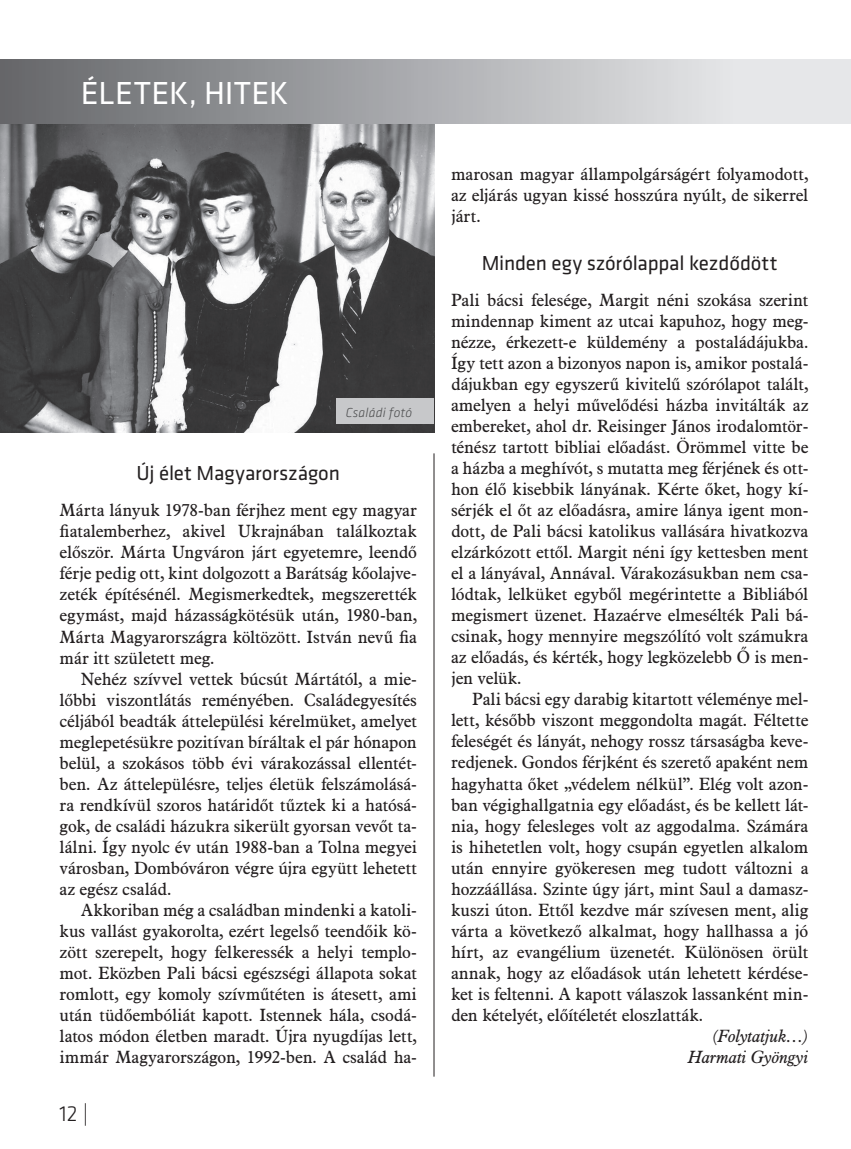
<style>
.page{position:relative;width:851px;height:1149px;background:#fff}
.page>*{position:absolute;margin:0;border:0;box-sizing:border-box;transform-origin:0 0}
.t1{font:33px "Klavika CH";letter-spacing:.005em;color:#fff}
.t2{font:300 22.5px "Klavika CH";color:#231f20}
.t3{font:21px "Klavika CH";letter-spacing:-.01em;color:#231f20}
.t4{font:17.25px/21px "Aldine 721 BT";letter-spacing:-.005em;color:#231f20;text-align:justify}
.t5{font:italic 17.25px/21px "Aldine 721 BT";letter-spacing:-.005em;color:#231f20;text-align:right}
.t6{font:italic 300 13.5px "Klavika CH";letter-spacing:.01em;color:#4b4c4d}
</style>
<div class="page">
<hr style="left:433px;top:453px;width:1px;height:623px;background:#231f20">
<img style="left:0;top:123px;width:434px;height:309px">
<hr style="left:850px;top:60px;width:1px;height:63px;background:#e6e7e9">
<div style="left:0;top:60px;width:850px;height:63px;background:linear-gradient(to right,#65676b,#f4f5f7)"></div>
<div style="left:336px;top:398px;width:98px;height:26px;background:#c7c8ca"></div>
<h1 class="t1" style="left:81px;top:71px;width:209px">Életek, hitek</h1>
<p class="t6" style="left:346px;top:404px;width:68px">Családi fotó</p>
<p class="t3" style="left:137px;top:459px;width:205px">Új élet Magyarországon</p>
<p class="t4" style="left:60px;top:499px;width:359px">Márta lányuk 1978-ban férjhez ment egy magyar fiatalemberhez, akivel Ukrajnában találkoztak először. Márta Ungváron járt egyetemre, leendő férje pedig ott, kint dolgozott a Barátság kőolajve&shy;zeték építésénél. Megismerkedtek, megszerették egymást, majd házasságkötésük után, 1980-ban, Márta Magyarországra költözött. István nevű fia már itt született meg.</p>
<p class="t4" style="left:60px;top:667px;width:359px;text-indent:21px">Nehéz szívvel vettek búcsút Mártától, a mie&shy;lőbbi viszontlátás reményében. Családegyesítés céljából beadták áttelepülési kérelmüket, amelyet meglepetésükre pozitívan bíráltak el pár hónapon belül, a szokásos több évi várakozással ellentét&shy;ben. Az áttelepülésre, teljes életük felszámolásá&shy;ra rendkívül szoros határidőt tűztek ki a hatósá&shy;gok, de családi házukra sikerült gyorsan vevőt ta&shy;lálni. Így nyolc év után 1988-ban a Tolna megyei városban, Dombóváron végre újra együtt lehetett az egész család.</p>
<p class="t4" style="left:60px;top:898px;width:359px;text-indent:21px">Akkoriban még a családban mindenki a katoli&shy;kus vallást gyakorolta, ezért legelső teendőik kö&shy;zött szerepelt, hogy felkeressék a helyi templo&shy;mot. Eközben Pali bácsi egészségi állapota sokat romlott, egy komoly szívműtéten is átesett, ami után tüdőembóliát kapott. Istennek hála, csodá&shy;latos módon életben maradt. Újra nyugdíjas lett, immár Magyarországon, 1992-ben. A család ha-</p>
<h2 class="t2" style="left:60px;top:1099px;width:30px">12 |</h2>
<p class="t4" style="left:451px;top:163px;width:359px">marosan magyar állampolgárságért folyamodott, az eljárás ugyan kissé hosszúra nyúlt, de sikerrel járt.</p>
<p class="t3" style="left:481px;top:249px;width:297px">Minden egy szórólappal kezdődött</p>
<p class="t4" style="left:451px;top:289px;width:359px">Pali bácsi felesége, Margit néni szokása szerint mindennap kiment az utcai kapuhoz, hogy meg&shy;nézze, érkezett-e küldemény a postaládájukba.<br>Így tett azon a bizonyos napon is, amikor postalá&shy;dájukban egy egyszerű kivitelű szórólapot talált, amelyen a helyi művelődési házba invitálták az embereket, ahol dr. Reisinger János irodalomtör&shy;ténész tartott bibliai előadást. Örömmel vitte be a házba a meghívót, s mutatta meg férjének és ott&shy;hon élő kisebbik lányának. Kérte őket, hogy kí&shy;sérjék el őt az előadásra, amire lánya igent mon&shy;dott, de Pali bácsi katolikus vallására hivatkozva elzárkózott ettől. Margit néni így kettesben ment el a lányával, Annával. Várakozásukban nem csa&shy;lódtak, lelküket egyből megérintette a Bibliából megismert üzenet. Hazaérve elmesélték Pali bá&shy;csinak, hogy mennyire megszólító volt számukra az előadás, és kérték, hogy legközelebb Ő is men&shy;jen velük.</p>
<p class="t4" style="left:451px;top:688px;width:359px;text-indent:21px">Pali bácsi egy darabig kitartott véleménye mel&shy;lett, később viszont meggondolta magát. Féltette feleségét és lányát, nehogy rossz társaságba keve&shy;redjenek. Gondos férjként és szerető apaként nem hagyhatta őket „védelem nélkül”. Elég volt azon&shy;ban végighallgatnia egy előadást, és be kellett lát&shy;nia, hogy felesleges volt az aggodalma. Számára is hihetetlen volt, hogy csupán egyetlen alkalom után ennyire gyökeresen meg tudott változni a hozzáállása. Szinte úgy járt, mint Saul a damasz&shy;kuszi úton. Ettől kezdve már szívesen ment, alig várta a következő alkalmat, hogy hallhassa a jó hírt, az evangélium üzenetét. Különösen örült annak, hogy az előadások után lehetett kérdése&shy;ket is feltenni. A kapott válaszok lassanként min&shy;den kételyét, előítéletét eloszlatták.</p>
<p class="t5" style="left:688px;top:1024px;width:122px">(Folytatjuk…)<br>Harmati Gyöngyi</p>
</div>
